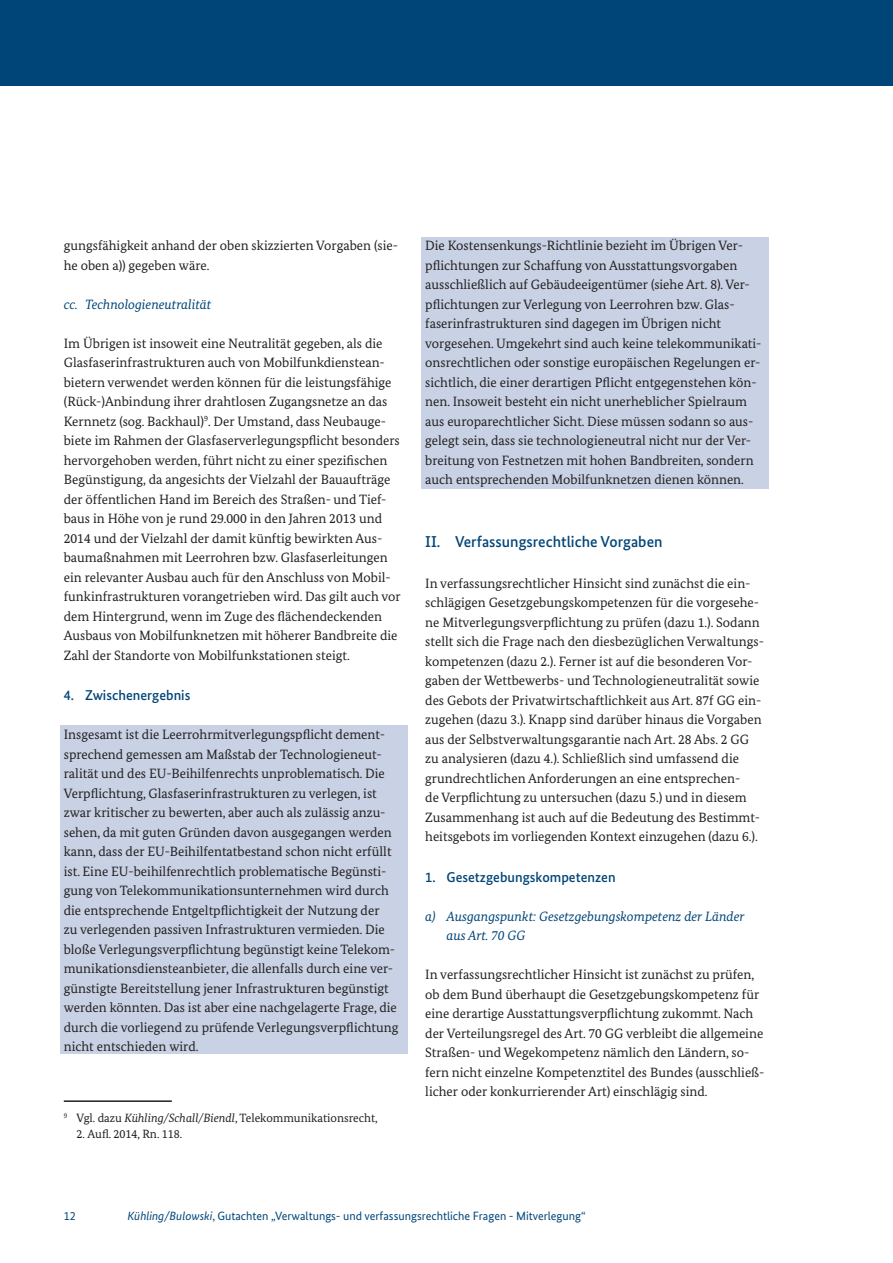
<style>
.page{position:relative;width:893px;height:1263px;background:#fff}
.page>*{position:absolute;margin:0;border:0;box-sizing:border-box;transform-origin:0 0}
.t1{font:500 15.75px "Bundes Sans";color:#004578}
.t2{font:500 14.25px "Bundes Sans";color:#004578}
.t3{font:13.5px/19.5px "Bundes Serif";color:#231f20}
.t4{font:italic 13.5px/19.5px "Bundes Serif";color:#004578}
.t5{font:12px "Bundes Sans";color:#004578}
.t6{font:12px "Bundes Serif";color:#231f20}
.s1{font-style:italic}
</style>
<div class="page">
<div style="left:60px;top:725px;width:348px;height:331px;background:#c8d2e4"></div>
<div style="left:421px;top:236px;width:348px;height:253px;background:#c8d2e4"></div>
<div style="left:55px;top:1054px;width:357px;height:9px;background:#fff"></div>
<hr style="left:64px;top:1100px;width:108px;height:2px;background:#231f20">
<div style="left:0;top:0;width:893px;height:85px;background:#004578"></div>
<p class="t3" style="left:64px;top:236px;width:336px">gungsfähigkeit anhand der oben skizzierten Vorgaben (sie&shy;he oben a)) gegeben wäre.</p>
<p class="t4" style="left:64px;top:294px;width:149px">cc. Technologieneutralität</p>
<p class="t3" style="left:64px;top:333px;width:338px">Im Übrigen ist insoweit eine Neutralität gegeben, als die Glasfaserinfrastrukturen auch von Mobilfunkdienstean&shy;bietern verwendet werden können für die leistungsfähige (Rück-)Anbindung ihrer drahtlosen Zugangsnetze an das Kernnetz (sog. Backhaul)<sup>9</sup>. Der Umstand, dass Neubauge&shy;biete im Rahmen der Glasfaserverlegungspflicht besonders hervorgehoben werden, führt nicht zu einer spezifischen Begünstigung, da angesichts der Vielzahl der Bauaufträge der öffentlichen Hand im Bereich des Straßen- und Tief&shy;baus in Höhe von je rund 29.000 in den Jahren 2013 und 2014 und der Vielzahl der damit künftig bewirkten Aus&shy;baumaßnahmen mit Leerrohren bzw. Glasfaserleitungen ein relevanter Ausbau auch für den Anschluss von Mobil&shy;funkinfrastrukturen vorangetrieben wird. Das gilt auch vor dem Hintergrund, wenn im Zuge des flächendeckenden Ausbaus von Mobilfunknetzen mit höherer Bandbreite die Zahl der Standorte von Mobilfunkstationen steigt.</p>
<p class="t2" style="left:64px;top:687px;width:128px">4. Zwischenergebnis</p>
<p class="t3" style="left:64px;top:725px;width:336px">Insgesamt ist die Leerrohrmitverlegungspflicht dement&shy;sprechend gemessen am Maßstab der Technologieneut&shy;ralität und des EU-Beihilfenrechts unproblematisch. Die Verpflichtung, Glasfaserinfrastrukturen zu verlegen, ist zwar kritischer zu bewerten, aber auch als zulässig anzu&shy;sehen, da mit guten Gründen davon ausgegangen werden kann, dass der EU-Beihilfentatbestand schon nicht erfüllt ist. Eine EU-beihilfenrechtlich problematische Begünsti&shy;gung von Telekommunikationsunternehmen wird durch die entsprechende Entgeltpflichtigkeit der Nutzung der<br>zu verlegenden passiven Infrastrukturen vermieden. Die bloße Verlegungsverpflichtung begünstigt keine Telekom&shy;munikationsdiensteanbieter, die allenfalls durch eine ver&shy;günstigte Bereitstellung jener Infrastrukturen begünstigt werden könnten. Das ist aber eine nachgelagerte Frage, die durch die vorliegend zu prüfende Verlegungsverpflichtung nicht entschieden wird.</p>
<p class="t6" style="left:64px;top:1111px;width:315px"><sup>9</sup> Vgl. dazu <span class="s1">Kühling/Schall/Biendl</span>, Telekommunikationsrecht,</p>
<p class="t6" style="left:77px;top:1127px;width:107px">2. Aufl. 2014, Rn. 118.</p>
<p class="t3" style="left:425px;top:236px;width:338px">Die Kostensenkungs-Richtlinie bezieht im Übrigen Ver&shy;pflichtungen zur Schaffung von Ausstattungsvorgaben ausschließlich auf Gebäudeeigentümer (siehe Art. 8). Ver&shy;pflichtungen zur Verlegung von Leerrohren bzw. Glas&shy;faserinfrastrukturen sind dagegen im Übrigen nicht vorgesehen. Umgekehrt sind auch keine telekommunikati&shy;onsrechtlichen oder sonstige europäischen Regelungen er&shy;sichtlich, die einer derartigen Pflicht entgegenstehen kön&shy;nen. Insoweit besteht ein nicht unerheblicher Spielraum aus europarechtlicher Sicht. Diese müssen sodann so aus&shy;gelegt sein, dass sie technologieneutral nicht nur der Ver&shy;breitung von Festnetzen mit hohen Bandbreiten, sondern auch entsprechenden Mobilfunknetzen dienen können.</p>
<p class="t1" style="left:425px;top:532px;width:239px">II. Verfassungsrechtliche Vorgaben</p>
<p class="t3" style="left:425px;top:573px;width:340px">In verfassungsrechtlicher Hinsicht sind zunächst die ein&shy;schlägigen Gesetzgebungskompetenzen für die vorgesehe&shy;ne Mitverlegungsverpflichtung zu prüfen (dazu 1.). Sodann stellt sich die Frage nach den diesbezüglichen Verwaltungs&shy;kompetenzen (dazu 2.). Ferner ist auf die besonderen Vor&shy;gaben der Wettbewerbs- und Technologieneutralität sowie des Gebots der Privatwirtschaftlichkeit aus Art. 87f GG ein&shy;zugehen (dazu 3.). Knapp sind darüber hinaus die Vorgaben aus der Selbstverwaltungsgarantie nach Art. 28 Abs. 2 GG zu analysieren (dazu 4.). Schließlich sind umfassend die grundrechtlichen Anforderungen an eine entsprechen-<br>de Verpflichtung zu untersuchen (dazu 5.) und in diesem Zusammenhang ist auch auf die Bedeutung des Bestimmt&shy;heitsgebots im vorliegenden Kontext einzugehen (dazu 6.).</p>
<p class="t2" style="left:425px;top:868px;width:192px">1. Gesetzgebungskompetenzen</p>
<p class="t4" style="left:446px;top:906px;width:299px;text-indent:-21px">a) Ausgangspunkt: Gesetzgebungskompetenz der Länder aus Art. 70 GG</p>
<p class="t3" style="left:425px;top:965px;width:341px">In verfassungsrechtlicher Hinsicht ist zunächst zu prüfen, ob dem Bund überhaupt die Gesetzgebungskompetenz für eine derartige Ausstattungsverpflichtung zukommt. Nach der Verteilungsregel des Art. 70 GG verbleibt die allgemeine Straßen- und Wegekompetenz nämlich den Ländern, so&shy;fern nicht einzelne Kompetenztitel des Bundes (ausschließ&shy;licher oder konkurrierender Art) einschlägig sind.</p>
<p class="t5" style="left:64px;top:1209px;width:13px">12</p>
<p class="t5" style="left:128px;top:1209px;width:460px"><span class="s1">Kühling/Bulowski</span>, Gutachten „Verwaltungs- und verfassungsrechtliche Fragen - Mitverlegung“</p>
</div>
